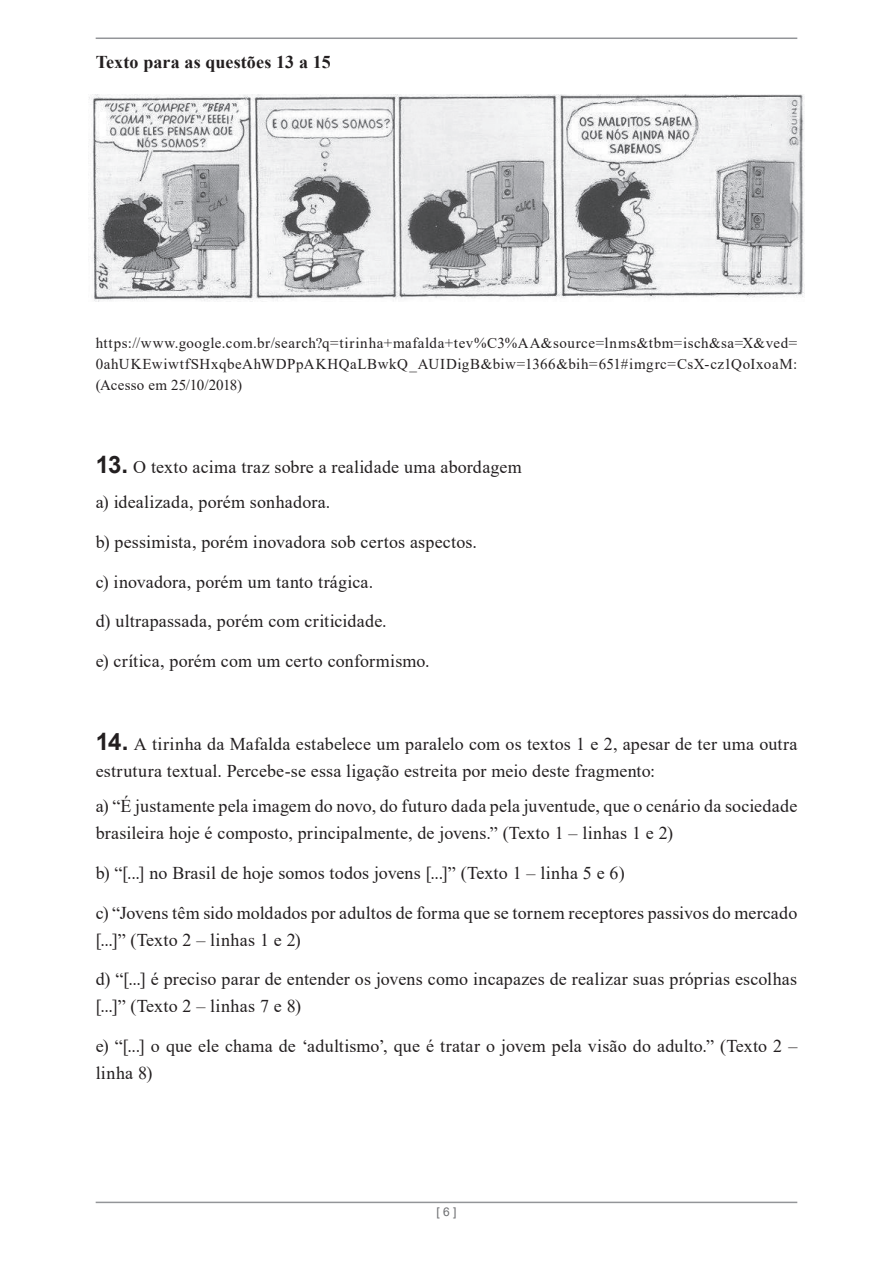
<style>
.page{position:relative;width:893px;height:1263px;background:#fff}
.page>*{position:absolute;margin:0;border:0;box-sizing:border-box;transform-origin:0 0}
.t1{font:18px/27px "Times New Roman";letter-spacing:.01em;color:#231f20}
.t2{font:700 18px "Times New Roman";letter-spacing:.005em;color:#231f20}
.t3{font:15px/21px "Times New Roman";letter-spacing:.025em;color:#231f20;text-align:justify}
.t4{font:12px "Arial";color:#6c6d70}
.s1{font-family:"Arial";font-weight:700;font-size:24px}
</style>
<div class="page">
<hr style="left:96px;top:1201px;width:701px;height:2px;background:#939598">
<hr style="left:96px;top:38px;width:701px;height:1px;background:#939598">
<img style="left:89px;top:95px;width:715px;height:207px">
<p class="t2" style="left:96px;top:49px;width:236px">Texto para as questões 13 a 15</p>
<p class="t3" style="left:96px;top:332px;width:703px">https://www.google.com.br/search?q=tirinha+mafalda+tev%C3%AA&amp;source=lnms&amp;tbm=isch&amp;sa=X&amp;ved= 0ahUKEwiwtfSHxqbeAhWDPpAKHQaLBwkQ_AUIDigB&amp;biw=1366&amp;bih=651#imgrc=CsX-cz1QoIxoaM: (Acesso em 25/10/2018)</p>
<p class="t1" style="left:96px;top:448px;width:427px;line-height:35.5px"><span class="s1">13.</span> O texto acima traz sobre a realidade uma abordagem a) idealizada, porém sonhadora.</p>
<p class="t1" style="left:96px;top:528px;width:383px">b) pessimista, porém inovadora sob certos aspectos.</p>
<p class="t1" style="left:96px;top:568px;width:279px">c) inovadora, porém um tanto trágica.</p>
<p class="t1" style="left:96px;top:607px;width:293px">d) ultrapassada, porém com criticidade.</p>
<p class="t1" style="left:96px;top:647px;width:335px">e) crítica, porém com um certo conformismo.</p>
<p class="t1" style="left:96px;top:729px;width:703px"><span class="s1">14.</span> A tirinha da Mafalda estabelece um paralelo com os textos 1 e 2, apesar de ter uma outra estrutura textual. Percebe-se essa ligação estreita por meio deste fragmento:</p>
<p class="t1" style="left:96px;top:792px;width:703px">a) “É justamente pela imagem do novo, do futuro dada pela juventude, que o cenário da sociedade brasileira hoje é composto, principalmente, de jovens.” (Texto 1 – linhas 1 e 2)</p>
<p class="t1" style="left:96px;top:859px;width:531px">b) “[...] no Brasil de hoje somos todos jovens [...]” (Texto 1 – linha 5 e 6)</p>
<p class="t1" style="left:96px;top:898px;width:703px">c) “Jovens têm sido moldados por adultos de forma que se tornem receptores passivos do mercado [...]” (Texto 2 – linhas 1 e 2)</p>
<p class="t1" style="left:96px;top:965px;width:703px">d) “[...] é preciso parar de entender os jovens como incapazes de realizar suas próprias escolhas [...]” (Texto 2 – linhas 7 e 8)</p>
<p class="t1" style="left:96px;top:1032px;width:703px">e) “[...] o que ele chama de ‘adultismo’, que é tratar o jovem pela visão do adulto.” (Texto 2 – linha 8)</p>
<p class="t4" style="left:436px;top:1204px;width:22px">[ 6 ]</p>
</div>
